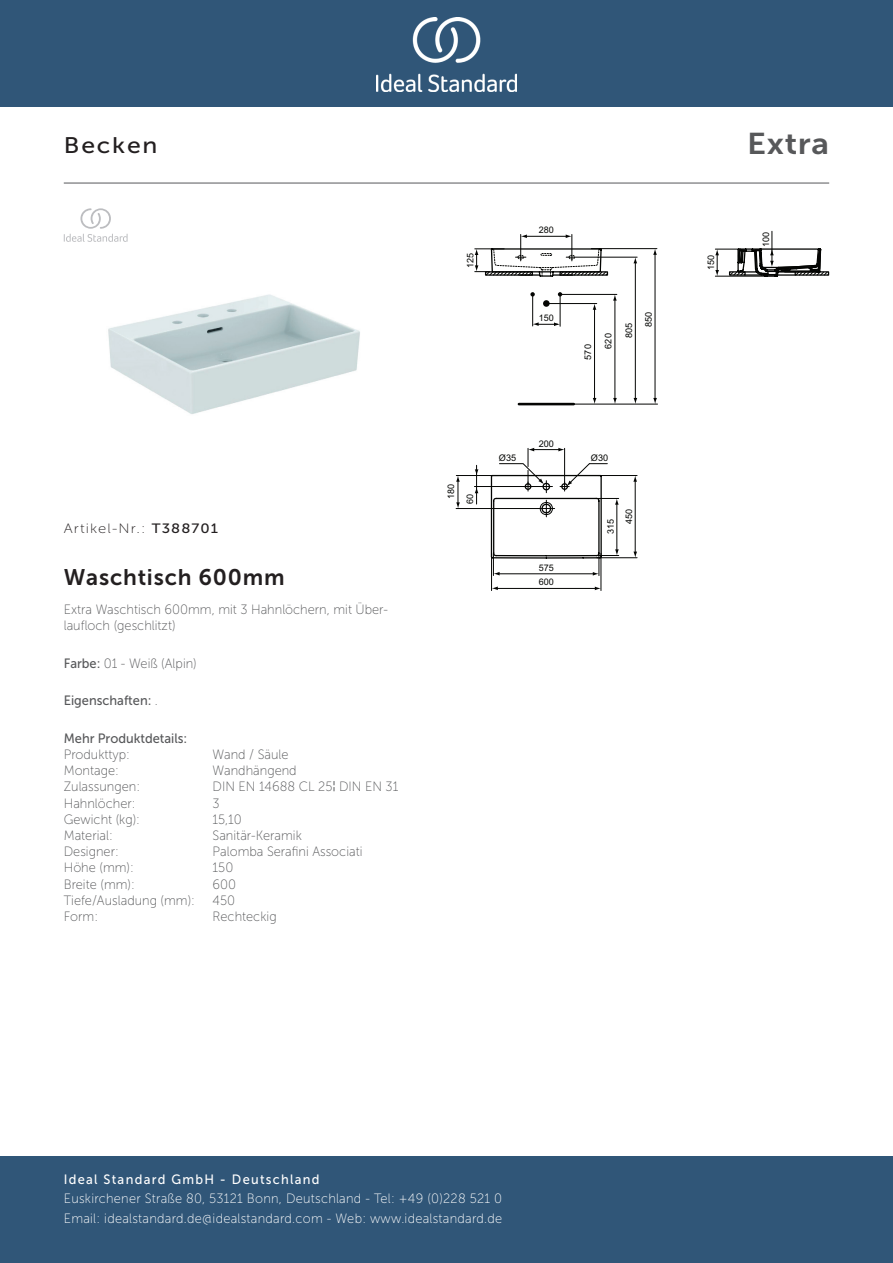
<style>
.page{position:relative;width:893px;height:1263px;background:#fff}
.page>*{position:absolute;margin:0;border:0;box-sizing:border-box;transform-origin:0 0}
._001_Produkttyp{font:30px "Museo Sans 700";letter-spacing:.02em;color:#57585a;scale:1.1 1}
.t1{font:22.5px "Museo Sans 700";letter-spacing:.035em;color:#231f20}
.t2{font:22.5px "Museo Sans 500";letter-spacing:.075em;color:#231f20;scale:1.1 1}
.t3{font:13.5px/19.5px "Museo Sans 100";letter-spacing:.02em;color:#fff;scale:.95 1}
.Marketing_Descriptio{font:13.5px/16.2px "Museo Sans 100";color:#57585a;scale:.95 1}
.Features{font:13.5px "Museo Sans 500";color:#57585a;scale:.95 1}
.Accreditations{font:13.5px "Museo Sans 100";color:#57585a;scale:.95 1}
.Designer{font:13.5px "Museo Sans 100";color:#57585a;scale:.95 1}
.t4{font:13.5px "Museo Sans 500";letter-spacing:.1em;color:#fff;scale:.95 1}
.Material{font:13.5px "Museo Sans 100";color:#57585a;scale:.95 1}
.Depth__mm{font:13.5px "Museo Sans 100";color:#57585a;scale:.95 1}
.Type{font:13.5px "Museo Sans 100";color:#57585a;scale:.95 1}
.Colour{font:13.5px "Museo Sans 100";color:#57585a;scale:.95 1}
.t5{font:13.5px "Museo Sans 100";letter-spacing:.075em;color:#231f20;scale:1.1 1}
.Mounting{font:13.5px "Museo Sans 100";color:#57585a;scale:.95 1}
.Net_Weight__kg{font:13.5px "Museo Sans 100";color:#57585a;scale:.95 1}
.Shape{font:13.5px "Museo Sans 100";color:#57585a;scale:.95 1}
.Width__mm{font:13.5px "Museo Sans 100";color:#57585a;scale:.95 1}
.Tap_Holes{font:13.5px "Museo Sans 100";color:#57585a;scale:.95 1}
.Height__mm{font:13.5px "Museo Sans 100";color:#57585a;scale:.95 1}
.t6{font:9.15px "Arial";color:#040503}
.t7{font:9px/18.3px "Arial";color:#040503}
.s1{font-family:"Museo Sans 500"}
.s2{font-family:"Museo Sans 100"}
</style>
<div class="page">
<div style="left:0;top:1157px;width:893px;height:106px;background:#305678"></div>
<div style="left:0;top:0;width:893px;height:107px;background:#305678"></div>
<img style="left:376px;top:18px;width:141px;height:73px">
<hr style="left:64px;top:183px;width:765px;height:1px;background:#57585a">
<img style="left:108px;top:294px;width:252px;height:120px">
<svg style="left:490px;top:248px;width:168px;height:311px"></svg>
<hr style="left:519px;top:403px;width:55px;height:2px;background:#040503">
<div style="left:543px;top:300px;width:7px;height:7px;background:#040503;border-radius:50%"></div>
<svg style="left:530px;top:292px;width:5px;height:4px"></svg>
<svg style="left:558px;top:292px;width:4px;height:4px"></svg>
<hr style="left:497px;top:588px;width:99px;height:1px;background:#040503">
<svg style="left:595px;top:587px;width:6px;height:3px"></svg>
<svg style="left:492px;top:586px;width:6px;height:4px"></svg>
<hr style="left:491px;top:553px;width:1px;height:37px;background:#040503">
<hr style="left:601px;top:553px;width:1px;height:37px;background:#040503">
<hr style="left:456px;top:508px;width:82px;height:1px;background:#040503">
<svg style="left:456px;top:476px;width:4px;height:32px"></svg>
<hr style="left:456px;top:475px;width:42px;height:1px;background:#040503">
<hr style="left:655px;top:253px;width:1px;height:146px;background:#040503">
<svg style="left:653px;top:398px;width:4px;height:6px"></svg>
<svg style="left:653px;top:249px;width:4px;height:6px"></svg>
<hr style="left:591px;top:248px;width:66px;height:1px;background:#040503">
<hr style="left:566px;top:257px;width:71px;height:1px;background:#040503">
<hr style="left:635px;top:262px;width:1px;height:137px;background:#040503">
<svg style="left:634px;top:398px;width:3px;height:6px"></svg>
<svg style="left:633px;top:257px;width:4px;height:6px"></svg>
<hr style="left:561px;top:294px;width:56px;height:1px;background:#040503">
<hr style="left:547px;top:303px;width:50px;height:1px;background:#040503">
<hr style="left:615px;top:300px;width:1px;height:99px;background:#040503">
<svg style="left:613px;top:398px;width:4px;height:6px"></svg>
<svg style="left:613px;top:294px;width:4px;height:7px"></svg>
<hr style="left:594px;top:308px;width:1px;height:91px;background:#040503">
<svg style="left:593px;top:398px;width:3px;height:6px"></svg>
<svg style="left:593px;top:304px;width:3px;height:6px"></svg>
<hr style="left:571px;top:404px;width:86px;height:1px;background:#040503">
<hr style="left:772px;top:231px;width:1px;height:33px;background:#040503">
<svg style="left:715px;top:247px;width:114px;height:30px"></svg>
<svg style="left:475px;top:234px;width:133px;height:44px"></svg>
<svg style="left:533px;top:322px;width:27px;height:4px"></svg>
<hr style="left:532px;top:294px;width:1px;height:32px;background:#040503">
<hr style="left:560px;top:294px;width:1px;height:32px;background:#040503">
<hr style="left:498px;top:573px;width:96px;height:1px;background:#040503">
<svg style="left:493px;top:553px;width:7px;height:22px"></svg>
<hr style="left:616px;top:503px;width:1px;height:49px;background:#040503">
<hr style="left:597px;top:557px;width:40px;height:1px;background:#040503">
<svg style="left:593px;top:549px;width:26px;height:27px"></svg>
<hr style="left:598px;top:475px;width:39px;height:1px;background:#040503">
<hr style="left:635px;top:480px;width:1px;height:73px;background:#040503">
<svg style="left:633px;top:552px;width:4px;height:6px"></svg>
<svg style="left:633px;top:476px;width:4px;height:6px"></svg>
<hr style="left:474px;top:486px;width:78px;height:1px;background:#040503">
<hr style="left:476px;top:465px;width:1px;height:39px;background:#040503">
<svg style="left:499px;top:448px;width:120px;height:69px"></svg>
<svg style="left:64px;top:208px;width:64px;height:34px"></svg>
<p class="t2" style="left:64px;top:133px;width:87px">Becken</p>
<p class="_001_Produkttyp" style="left:747px;top:127px;width:76px">Extra</p>
<p class="t5" style="left:64px;top:521px;width:142px">Artikel-Nr.: <span class="s1">T388701</span></p>
<p class="t1" style="left:64px;top:565px;width:222px">Waschtisch 600mm</p>
<p class="Marketing_Descriptio" style="left:64px;top:602px;width:343px">Extra Waschtisch 600mm, mit 3 Hahnlöchern, mit Über&shy;laufloch (geschlitzt)</p>
<p class="Colour" style="left:64px;top:656px;width:142px"><span class="s1">Farbe:</span> 01 - Weiß (Alpin)</p>
<p class="Features" style="left:64px;top:693px;width:101px">Eigenschaften: <span class="s2">.</span></p>
<p class="Features" style="left:64px;top:731px;width:132px">Mehr Produktdetails:</p>
<p class="Type" style="left:64px;top:747px;width:71px">Produkttyp:</p>
<p class="Type" style="left:213px;top:747px;width:82px">Wand / Säule</p>
<p class="Mounting" style="left:64px;top:763px;width:60px">Montage:</p>
<p class="Mounting" style="left:213px;top:763px;width:90px">Wandhängend</p>
<p class="Accreditations" style="left:64px;top:779px;width:82px">Zulassungen:</p>
<p class="Accreditations" style="left:213px;top:779px;width:197px">DIN EN 14688 CL 25¦DIN EN 31</p>
<p class="Tap_Holes" style="left:64px;top:796px;width:77px">Hahnlöcher:</p>
<p class="Tap_Holes" style="left:213px;top:796px;width:9px">3</p>
<p class="Net_Weight__kg" style="left:64px;top:812px;width:82px">Gewicht (kg):</p>
<p class="Net_Weight__kg" style="left:213px;top:812px;width:32px">15,10</p>
<p class="Material" style="left:64px;top:828px;width:53px">Material:</p>
<p class="Material" style="left:213px;top:828px;width:95px">Sanitär-Keramik</p>
<p class="Designer" style="left:64px;top:844px;width:59px">Designer:</p>
<p class="Designer" style="left:213px;top:844px;width:159px">Palomba Serafini Associati</p>
<p class="Height__mm" style="left:64px;top:860px;width:75px">Höhe (mm):</p>
<p class="Height__mm" style="left:213px;top:860px;width:23px">150</p>
<p class="Width__mm" style="left:64px;top:877px;width:76px">Breite (mm):</p>
<p class="Width__mm" style="left:213px;top:877px;width:26px">600</p>
<p class="Depth__mm" style="left:64px;top:893px;width:140px">Tiefe/Ausladung (mm):</p>
<p class="Depth__mm" style="left:213px;top:893px;width:25px">450</p>
<p class="Shape" style="left:64px;top:909px;width:38px">Form:</p>
<p class="Shape" style="left:213px;top:909px;width:69px">Rechteckig</p>
<p class="t7" style="left:461px;top:268px;width:17px;rotate:-90deg">125</p>
<p class="t7" style="left:539px;top:221px;width:17px">280</p>
<p class="t7" style="left:539px;top:309px;width:17px">150</p>
<p class="t6" style="left:582px;top:360px;width:17px;rotate:-90deg">570</p>
<p class="t6" style="left:602px;top:349px;width:17px;rotate:-90deg">620</p>
<p class="t6" style="left:623px;top:338px;width:17px;rotate:-90deg">805</p>
<p class="t6" style="left:642px;top:327px;width:17px;rotate:-90deg">850</p>
<p class="t7" style="left:442px;top:499px;width:17px;rotate:-90deg">180</p>
<p class="t7" style="left:461px;top:504px;width:12px;rotate:-90deg">60</p>
<p class="t6" style="left:499px;top:452px;width:19px">Ø35</p>
<p class="t6" style="left:539px;top:437px;width:17px">200</p>
<p class="t7" style="left:539px;top:559px;width:17px">575</p>
<p class="t7" style="left:539px;top:573px;width:17px">600</p>
<p class="t6" style="left:591px;top:452px;width:19px">Ø30</p>
<p class="t7" style="left:602px;top:524px;width:17px;text-indent:-10px;rotate:-90deg">315<br>450</p>
<p class="t7" style="left:702px;top:270px;width:17px;rotate:-90deg">150</p>
<p class="t7" style="left:757px;top:247px;width:17px;rotate:-90deg">100</p>
<p class="t4" style="left:64px;top:1172px;width:271px">Ideal Standard GmbH - Deutschland</p>
<p class="t3" style="left:64px;top:1189px;width:463px">Euskirchener Straße 80, 53121 Bonn, Deutschland - Tel: +49 (0)228 521 0<br>Email: idealstandard.de@idealstandard.com - Web: www.idealstandard.de</p>
</div>
